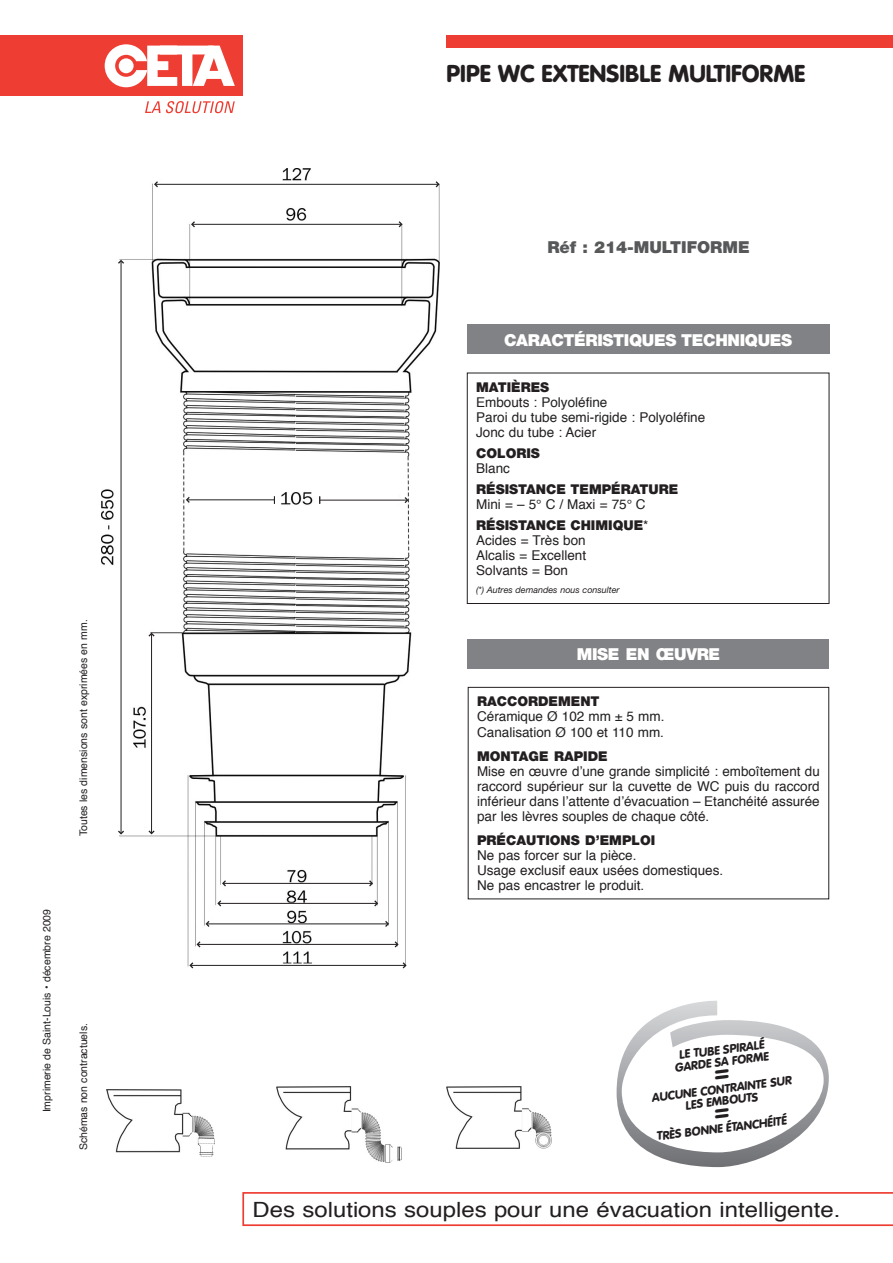
<style>
.page{position:relative;width:893px;height:1263px;background:#fff}
.page>*{position:absolute;margin:0;border:0;box-sizing:border-box;transform-origin:0 0}
.t1{font:900 24px "VAG Rounded";color:#231f20}
.t2{font:21px "Helvetica";color:#231f20;scale:1.14 1}
.t3{font:900 16.5px "Helvetica Neue";letter-spacing:-.02em;color:#fff}
.t4{font:900 16.5px "Helvetica Neue";color:#57585a}
.t5{font:13.5px/15px "Helvetica";color:#231f20}
.t6{font:900 13.5px "Helvetica Neue";color:#231f20}
.t7{font:900 12px/12px "VAG Rounded";color:#231f20;text-align:center}
.t8{font:10.5px "Helvetica";color:#231f20}
.t9{font:italic 9px "Helvetica Neue";color:#231f20}
.s1{font-family:"Helvetica";font-weight:400}
</style>
<div class="page">
<div style="left:446px;top:35px;width:446px;height:13px;background:#ee3e34"></div>
<svg style="left:242px;top:1192px;width:650px;height:34px"></svg>
<div style="left:467px;top:324px;width:362px;height:30px;background:#808285"></div>
<div style="left:467px;top:373px;width:362px;height:231px;border:1px solid #231f20"></div>
<div style="left:468px;top:639px;width:361px;height:30px;background:#808285"></div>
<div style="left:468px;top:687px;width:361px;height:212px;border:1px solid #231f20"></div>
<img style="left:101px;top:169px;width:339px;height:800px">
<img style="left:106px;top:1089px;width:108px;height:68px">
<img style="left:276px;top:1086px;width:126px;height:76px">
<img style="left:446px;top:1086px;width:105px;height:63px">
<img style="left:617px;top:1001px;width:212px;height:166px">
<div style="left:0;top:35px;width:242px;height:61px;background:#ee3e34"></div>
<svg style="left:105px;top:44px;width:130px;height:43px"></svg>
<div style="left:119px;top:58px;width:15px;height:15px;background:#fff;border-radius:50%"></div>
<svg style="left:145px;top:101px;width:90px;height:12px"></svg>
<hr style="left:156px;top:184px;width:282px;height:1px;background:#231f20">
<svg style="left:436px;top:181px;width:4px;height:6px"></svg>
<svg style="left:154px;top:181px;width:4px;height:6px"></svg>
<hr style="left:193px;top:224px;width:208px;height:1px;background:#231f20">
<svg style="left:399px;top:221px;width:4px;height:6px"></svg>
<svg style="left:191px;top:221px;width:4px;height:6px"></svg>
<hr style="left:121px;top:261px;width:1px;height:572px;background:#231f20">
<svg style="left:118px;top:831px;width:6px;height:3px"></svg>
<svg style="left:118px;top:260px;width:6px;height:4px"></svg>
<hr style="left:151px;top:634px;width:1px;height:199px;background:#231f20">
<svg style="left:148px;top:830px;width:7px;height:4px"></svg>
<svg style="left:148px;top:633px;width:7px;height:4px"></svg>
<hr style="left:224px;top:883px;width:148px;height:1px;background:#231f20">
<svg style="left:369px;top:880px;width:4px;height:6px"></svg>
<svg style="left:222px;top:880px;width:4px;height:6px"></svg>
<hr style="left:219px;top:903px;width:158px;height:1px;background:#231f20">
<svg style="left:374px;top:900px;width:4px;height:6px"></svg>
<svg style="left:217px;top:900px;width:4px;height:6px"></svg>
<hr style="left:207px;top:924px;width:181px;height:1px;background:#231f20">
<svg style="left:385px;top:921px;width:4px;height:6px"></svg>
<svg style="left:206px;top:921px;width:3px;height:6px"></svg>
<hr style="left:198px;top:944px;width:199px;height:1px;background:#231f20">
<svg style="left:395px;top:941px;width:4px;height:6px"></svg>
<svg style="left:197px;top:941px;width:3px;height:6px"></svg>
<hr style="left:191px;top:965px;width:214px;height:1px;background:#231f20">
<svg style="left:403px;top:962px;width:4px;height:6px"></svg>
<svg style="left:189px;top:962px;width:4px;height:6px"></svg>
<hr style="left:187px;top:500px;width:87px;height:1px;background:#231f20">
<svg style="left:186px;top:497px;width:4px;height:6px"></svg>
<hr style="left:320px;top:500px;width:87px;height:1px;background:#231f20">
<svg style="left:405px;top:497px;width:3px;height:6px"></svg>
<svg style="left:715px;top:1069px;width:14px;height:10px"></svg>
<svg style="left:715px;top:1108px;width:14px;height:11px"></svg>
<p class="t8" style="left:79px;top:836px;width:218px;rotate:-90deg">Toutes les dimensions sont exprimées en mm.</p>
<p class="t8" style="left:42px;top:1112px;width:205px;rotate:-90deg">Imprimerie de Saint-Louis • décembre 2009</p>
<p class="t8" style="left:79px;top:1150px;width:129px;rotate:-90deg">Schémas non contractuels.</p>
<h1 class="t1" style="left:446px;top:64px;width:360px">PIPE WC EXTENSIBLE MULTIFORME</h1>
<p class="t4" style="left:547px;top:241px;width:204px">Réf : 214-MULTIFORME</p>
<p class="t3" style="left:504px;top:334px;width:290px">CARACTÉRISTIQUES TECHNIQUES</p>
<p class="t6" style="left:476px;top:382px;width:75px">MATIÈRES</p>
<p class="t5" style="left:476px;top:396px;width:231px">Embouts : Polyoléfine<br>Paroi du tube semi-rigide : Polyoléfine<br>Jonc du tube : Acier</p>
<p class="t6" style="left:476px;top:448px;width:65px">COLORIS</p>
<p class="t5" style="left:476px;top:462px;width:35px">Blanc</p>
<p class="t6" style="left:476px;top:484px;width:204px">RÉSISTANCE TEMPÉRATURE</p>
<p class="t5" style="left:476px;top:498px;width:171px">Mini = – 5° C / Maxi = 75° C</p>
<p class="t6" style="left:476px;top:520px;width:174px">RÉSISTANCE CHIMIQUE<span class="s1">*</span></p>
<p class="t5" style="left:476px;top:534px;width:111px;text-align:justify">Acides = Très bon Alcalis = Excellent Solvants = Bon</p>
<p class="t9" style="left:476px;top:587px;width:145px">(*) Autres demandes nous consulter</p>
<p class="t3" style="left:577px;top:649px;width:145px">MISE EN ŒUVRE</p>
<p class="t6" style="left:477px;top:697px;width:124px">RACCORDEMENT</p>
<p class="t5" style="left:477px;top:710px;width:189px">Céramique Ø 102 mm ± 5 mm.<br>Canalisation Ø 100 et 110 mm.</p>
<p class="t6" style="left:477px;top:751px;width:132px">MONTAGE RAPIDE</p>
<p class="t5" style="left:477px;top:764px;width:344px;text-align:justify">Mise en œuvre d’une grande simplicité : emboîtement du raccord supérieur sur la cuvette de WC puis du raccord inférieur dans l’attente d’évacuation – Etanchéité assurée par les lèvres souples de chaque côté.</p>
<p class="t6" style="left:477px;top:835px;width:180px">PRÉCAUTIONS D’EMPLOI</p>
<p class="t5" style="left:477px;top:848px;width:248px">Ne pas forcer sur la pièce.<br>Usage exclusif eaux usées domestiques.<br>Ne pas encastrer le produit.</p>
<p class="t7" style="left:673px;top:1050px;width:96px;rotate:-7deg">LE TUBE SPIRALÉ<br>GARDE SA FORME</p>
<p class="t7" style="left:651px;top:1092px;width:142px;rotate:-7deg">AUCUNE CONTRAINTE SUR<br>LES EMBOUTS</p>
<p class="t7" style="left:656px;top:1131px;width:132px;rotate:-7deg">TRÈS BONNE ÉTANCHÉITÉ</p>
<h2 class="t2" style="left:253px;top:1201px;width:517px">Des solutions souples pour une évacuation intelligente.</h2>
</div>
